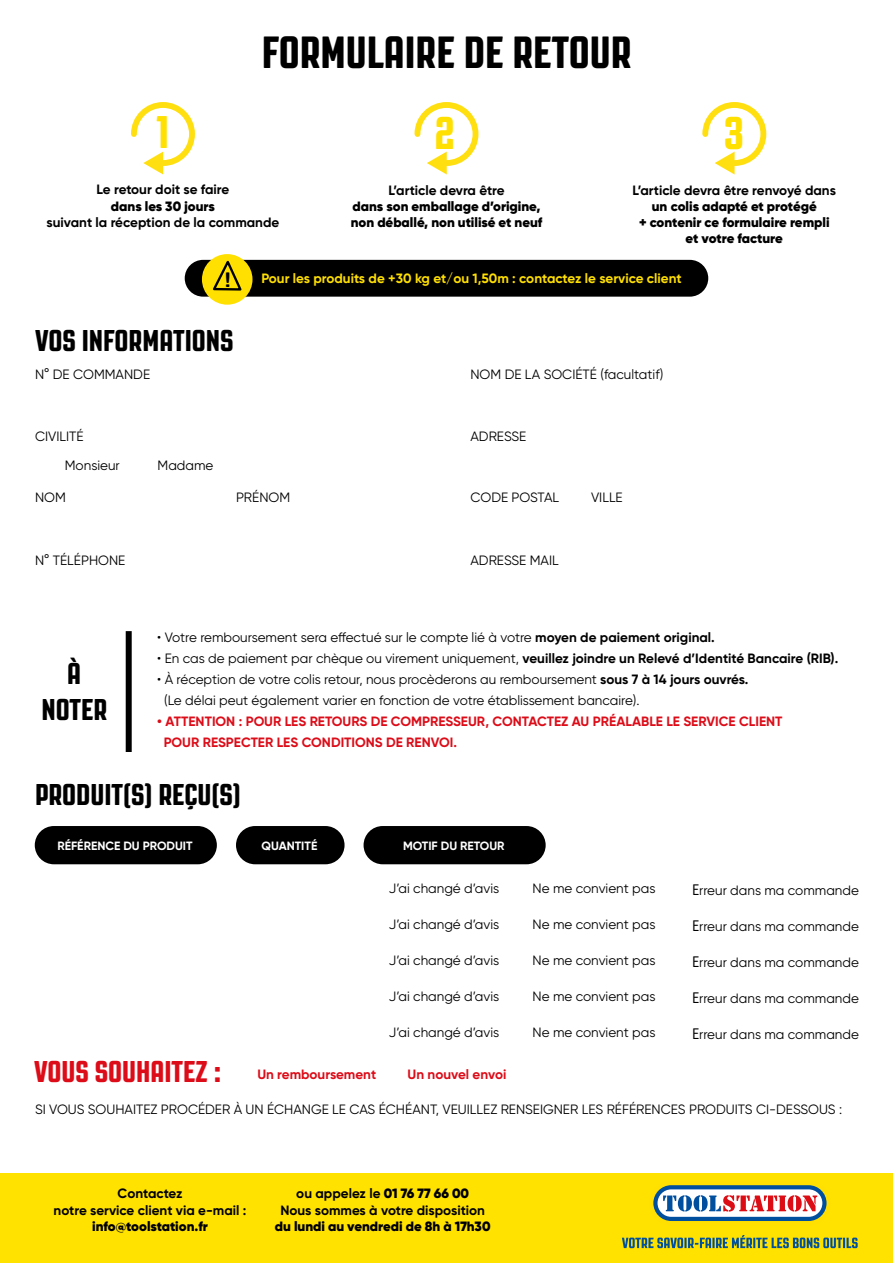
<style>
.page{position:relative;width:893px;height:1263px;background:#fff}
.page>*{position:absolute;margin:0;border:0;box-sizing:border-box;transform-origin:0 0}
.t1{font:800 45.6px "Revolution Gothic";color:#ffe000}
.t2{font:800 45px "Revolution Gothic";color:#000}
.t3{font:800 30px/36px "Revolution Gothic";color:#000;text-align:center}
.t4{font:800 30px "Revolution Gothic";color:#dc0c18}
.t5{font:900 20.55px "Brauer Neue Std";color:#000}
.t6{font:13.5px/29.2px "Gilroy";color:#000}
.t7{font:700 13.5px/16.2px "Gilroy";color:#000;text-align:center}
.t8{font:900 13.5px/16.2px "Gilroy";color:#000}
.t9{font:700 13.5px/21px "Gilroy";color:#dc0c18}
.t10{font:700 13.5px "Gilroy";color:#ffe000}
.t11{font:700 12px "Gilroy";color:#fff}
.s1{font-weight:700}
.s2{font-weight:400}
.s3{font-family:"Brauer Neue Std";font-size:15px}
.s4{font-weight:900}
</style>
<div class="page">
<div style="left:0;top:1174px;width:893px;height:89px;background:#ffe200"></div>
<div style="left:126px;top:631px;width:6px;height:121px;background:#000"></div>
<div style="left:35px;top:826px;width:182px;height:38px;background:#000;border-radius:19px"></div>
<div style="left:364px;top:826px;width:182px;height:38px;background:#000;border-radius:19px"></div>
<div style="left:236px;top:826px;width:109px;height:38px;background:#000;border-radius:19px"></div>
<svg style="left:131px;top:102px;width:64px;height:73px"></svg>
<svg style="left:414px;top:102px;width:64px;height:73px"></svg>
<svg style="left:702px;top:102px;width:64px;height:73px"></svg>
<div style="left:185px;top:260px;width:523px;height:37px;background:#000;border-radius:18px"></div>
<div style="left:202px;top:254px;width:51px;height:51px;background:#ffe000;border-radius:50%"></div>
<svg style="left:211px;top:257px;width:33px;height:34px"></svg>
<svg style="left:653px;top:1185px;width:174px;height:36px"></svg>
<svg style="left:622px;top:1235px;width:236px;height:13px"></svg>
<h1 class="t1" style="left:156px;top:108px;width:15px">1</h1>
<h2 class="t2" style="left:262px;top:28px;width:371px">FORMULAIRE DE RETOUR</h2>
<h1 class="t1" style="left:434px;top:108px;width:22px">2</h1>
<h1 class="t1" style="left:724px;top:108px;width:21px">3</h1>
<p class="t7" style="left:97px;top:182px;width:134px">Le retour doit se faire</p>
<p class="t8" style="left:111px;top:198px;width:106px">dans les 30 jours</p>
<p class="t7" style="left:47px;top:214px;width:234px">suivant la réception de la commande</p>
<p class="t7" style="left:388px;top:182px;width:118px">L’article devra être</p>
<p class="t8" style="left:351px;top:198px;width:193px">dans son emballage d’origine, non déballé, non utilisé et neuf</p>
<p class="t7" style="left:633px;top:182px;width:205px">L’article devra être renvoyé dans</p>
<p class="t8" style="left:639px;top:198px;width:192px;text-align:center">un colis adapté et protégé<br>+ contenir ce formulaire rempli et votre facture</p>
<h3 class="t5" style="left:225px;top:267px;width:7px">!</h3>
<h3 class="t3" style="left:35px;top:323px;width:200px">VOS INFORMATIONS</h3>
<p class="t6" style="left:35px;top:360px;width:117px">N° DE COMMANDE</p>
<p class="t6" style="left:65px;top:421px;width:57px;text-indent:-30px">CIVILITÉ<br>Monsieur</p>
<p class="t6" style="left:158px;top:450px;width:57px">Madame</p>
<p class="t10" style="left:261px;top:270px;width:422px">Pour les produits de +30 kg et/ou 1,50m : contactez le service client</p>
<p class="t6" style="left:470px;top:360px;width:194px">NOM DE LA SOCIÉTÉ (facultatif)</p>
<p class="t6" style="left:470px;top:421px;width:57px">ADRESSE</p>
<p class="t6" style="left:35px;top:482px;width:32px">NOM</p>
<p class="t6" style="left:236px;top:482px;width:56px">PRÉNOM</p>
<p class="t6" style="left:470px;top:482px;width:90px">CODE POSTAL</p>
<p class="t6" style="left:591px;top:482px;width:33px">VILLE</p>
<p class="t6" style="left:35px;top:545px;width:92px">N° TÉLÉPHONE</p>
<p class="t6" style="left:470px;top:545px;width:90px">ADRESSE MAIL</p>
<h3 class="t3" style="left:41px;top:656px;width:67px">À<br>NOTER</h3>
<p class="t6" style="left:157px;top:622px;width:559px">• Votre remboursement sera effectué sur le compte lié à votre <span class="s1">moyen de paiement original.</span></p>
<p class="t7" style="left:157px;top:650px;width:683px"><span class="s2">• En cas de paiement par chèque ou virement uniquement,</span> veuillez joindre un Relevé d’Identité Bancaire (RIB).</p>
<p class="t6" style="left:164px;top:668px;width:586px;line-height:21px;text-indent:-7px">• À réception de votre colis retour, nous procèderons au remboursement <span class="s1">sous 7 à 14 jours ouvrés. </span>(Le délai peut également varier en fonction de votre établissement bancaire).</p>
<p class="t9" style="left:164px;top:711px;width:620px;text-indent:-6px">• ATTENTION : POUR LES RETOURS DE COMPRESSEUR, CONTACTEZ AU PRÉALABLE LE SERVICE CLIENT<br>POUR RESPECTER LES CONDITIONS DE RENVOI.</p>
<h3 class="t3" style="left:35px;top:776px;width:207px">PRODUIT(S) REÇU(S)</h3>
<p class="t11" style="left:57px;top:838px;width:137px">RÉFÉRENCE DU PRODUIT</p>
<p class="t11" style="left:262px;top:838px;width:57px">QUANTITÉ</p>
<p class="t11" style="left:403px;top:838px;width:103px">MOTIF DU RETOUR</p>
<h3 class="t4" style="left:34px;top:1055px;width:189px">VOUS SOUHAITEZ :</h3>
<p class="t9" style="left:257px;top:1064px;width:120px">Un remboursement</p>
<p class="t6" style="left:389px;top:874px;width:112px">J’ai changé d’avis</p>
<p class="t6" style="left:389px;top:910px;width:112px">J’ai changé d’avis</p>
<p class="t6" style="left:389px;top:946px;width:112px">J’ai changé d’avis</p>
<p class="t6" style="left:389px;top:982px;width:112px">J’ai changé d’avis</p>
<p class="t6" style="left:389px;top:1018px;width:112px">J’ai changé d’avis</p>
<p class="t9" style="left:408px;top:1064px;width:100px">Un nouvel envoi</p>
<p class="t6" style="left:533px;top:874px;width:124px">Ne me convient pas</p>
<p class="t6" style="left:533px;top:910px;width:124px">Ne me convient pas</p>
<p class="t6" style="left:533px;top:946px;width:124px">Ne me convient pas</p>
<p class="t6" style="left:533px;top:982px;width:124px">Ne me convient pas</p>
<p class="t6" style="left:533px;top:1018px;width:124px">Ne me convient pas</p>
<p class="t6" style="left:692px;top:875px;width:168px"><span class="s3">E</span>rreur dans ma commande</p>
<p class="t6" style="left:692px;top:911px;width:168px"><span class="s3">E</span>rreur dans ma commande</p>
<p class="t6" style="left:692px;top:947px;width:168px"><span class="s3">E</span>rreur dans ma commande</p>
<p class="t6" style="left:692px;top:983px;width:168px"><span class="s3">E</span>rreur dans ma commande</p>
<p class="t6" style="left:692px;top:1019px;width:168px"><span class="s3">E</span>rreur dans ma commande</p>
<p class="t6" style="left:35px;top:1095px;width:809px">SI VOUS SOUHAITEZ PROCÉDER À UN ÉCHANGE LE CAS ÉCHÉANT, VEUILLEZ RENSEIGNER LES RÉFÉRENCES PRODUITS CI-DESSOUS :</p>
<p class="t7" style="left:54px;top:1185px;width:194px">Contactez<br>notre service client via e-mail :</p>
<p class="t8" style="left:92px;top:1218px;width:117px">info@toolstation.fr</p>
<p class="t7" style="left:280px;top:1185px;width:206px">ou appelez le <span class="s4">01 76 77 66 00<br></span>Nous sommes à votre disposition</p>
<p class="t8" style="left:275px;top:1218px;width:217px">du lundi au vendredi de 8h à 17h30</p>
</div>
